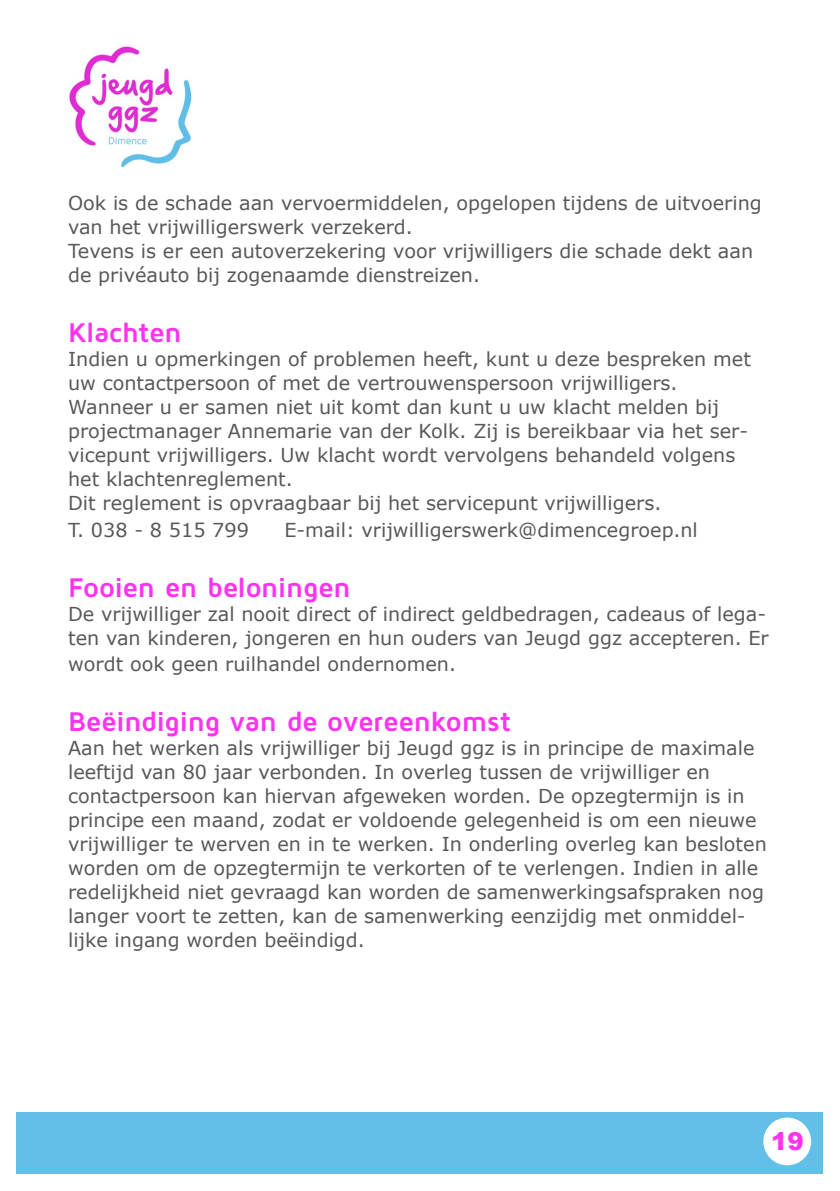
<style>
.page{position:relative;width:840px;height:1191px;background:#fff}
.page>*{position:absolute;margin:0;border:0;box-sizing:border-box;transform-origin:0 0}
.t1{font:700 28px "Maven Pro";letter-spacing:-.015em;color:#ff32f0}
.t2{font:900 24.4px "Arial";color:#ff32f0}
.t3{font:19.2px/24px "Verdana";color:#58585a}
</style>
<div class="page">
<div style="left:17px;top:1112px;width:805px;height:62px;background:#61bfe8"></div>
<div style="left:763px;top:1117px;width:47px;height:48px;background:#fff;border-radius:50%"></div>
<img style="left:69px;top:46px;width:123px;height:121px">
<p class="t3" style="left:68px;top:190px;width:694px">Ook is de schade aan vervoermiddelen, opgelopen tijdens de uitvoering van het vrijwilligerswerk verzekerd.<br>Tevens is er een autoverzekering voor vrijwilligers die schade dekt aan de privéauto bij zogenaamde dienstreizen.</p>
<h1 class="t1" style="left:68px;top:315px;width:115px">Klachten</h1>
<p class="t3" style="left:68px;top:346px;width:684px">Indien u opmerkingen of problemen heeft, kunt u deze bespreken met uw contactpersoon of met de vertrouwenspersoon vrijwilligers.<br>Wanneer u er samen niet uit komt dan kunt u uw klacht melden bij projectmanager Annemarie van der Kolk. Zij is bereikbaar via het ser&shy;vicepunt vrijwilligers. Uw klacht wordt vervolgens behandeld volgens het klachtenreglement.<br>Dit reglement is opvraagbaar bij het servicepunt vrijwilligers.</p>
<p class="t3" style="left:68px;top:517px;width:182px">T. 038 - 8 515 799</p>
<p class="t3" style="left:284px;top:517px;width:415px">E-mail: vrijwilligerswerk@dimencegroep.nl</p>
<h1 class="t1" style="left:68px;top:569px;width:284px">Fooien en beloningen</h1>
<p class="t3" style="left:68px;top:601px;width:701px">De vrijwilliger zal nooit direct of indirect geldbedragen, cadeaus of lega&shy;ten van kinderen, jongeren en hun ouders van Jeugd ggz accepteren. Er</p>
<p class="t3" style="left:68px;top:651px;width:389px">wordt ook geen ruilhandel ondernomen.</p>
<h1 class="t1" style="left:68px;top:704px;width:444px">Beëindiging van de overeenkomst</h1>
<p class="t3" style="left:68px;top:735px;width:699px">Aan het werken als vrijwilliger bij Jeugd ggz is in principe de maximale leeftijd van 80 jaar verbonden. In overleg tussen de vrijwilliger en contactpersoon kan hiervan afgeweken worden. De opzegtermijn is in principe een maand, zodat er voldoende gelegenheid is om een nieuwe vrijwilliger te werven en in te werken. In onderling overleg kan besloten worden om de opzegtermijn te verkorten of te verlengen. Indien in alle redelijkheid niet gevraagd kan worden de samenwerkingsafspraken nog langer voort te zetten, kan de samenwerking eenzijdig met onmiddel&shy;lijke ingang worden beëindigd.</p>
<p class="t2" style="left:770px;top:1124px;width:34px">19</p>
</div>
